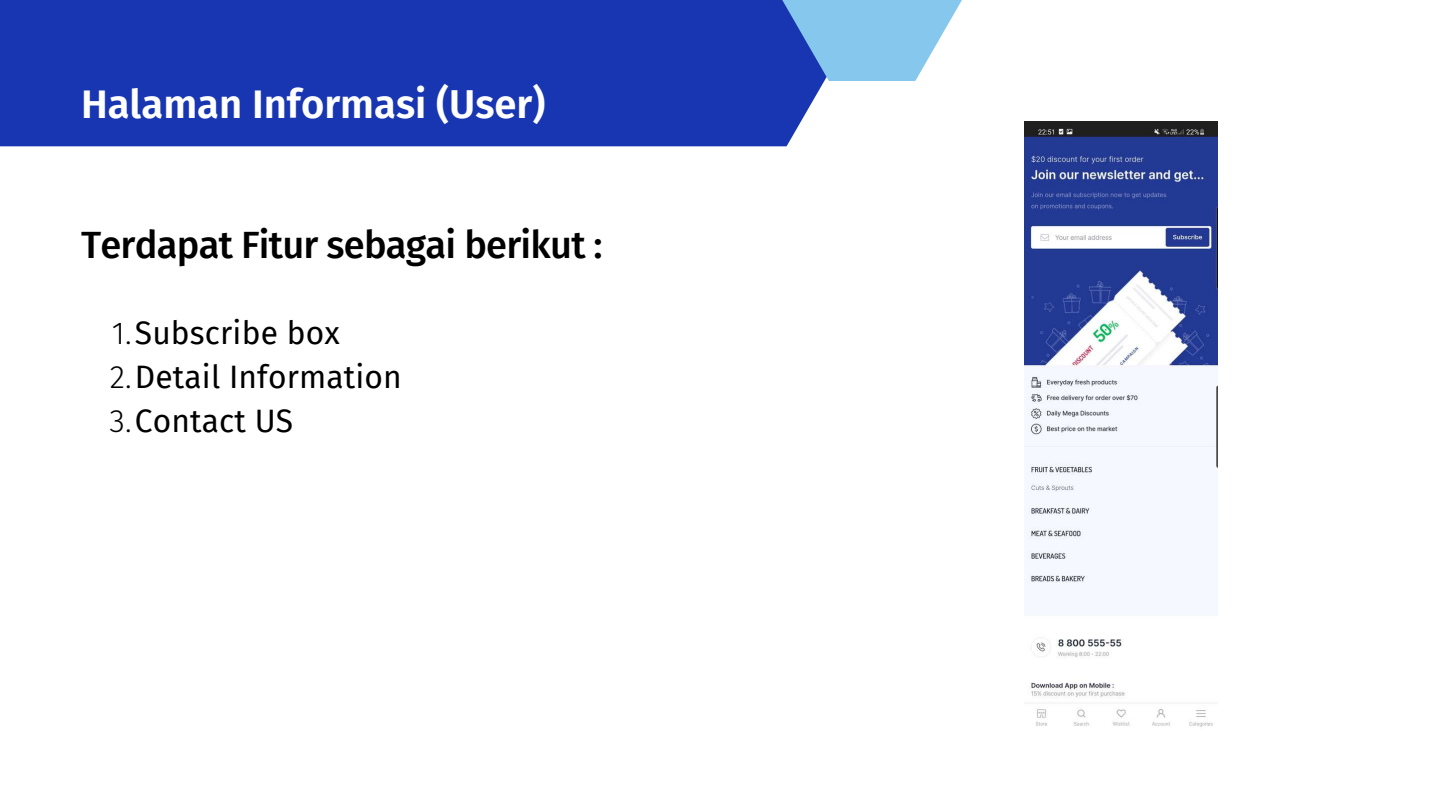
<style>
.page{position:relative;width:1440px;height:810px;background:#fff}
.page>*{position:absolute;margin:0;border:0;box-sizing:border-box;transform-origin:0 0}
.t1{font:600 40px "Fira Sans";color:#fff}
.t2{font:500 38.1px "Fira Sans";letter-spacing:-.02em;color:#000}
.t3{font:31.7px/43.8px "Fira Sans";letter-spacing:.005em;color:#000}
.s1{font-weight:300}
</style>
<div class="page">
<div style="left:0;top:0;width:825px;height:146px;background:#1836b2"></div>
<svg style="left:747px;top:0;width:215px;height:81px;background:#75a5de"></svg>
<img style="left:1025px;top:122px;width:192px;height:605px">
<p class="t1" style="left:81px;top:81px;width:466px">Halaman Informasi (User)</p>
<p class="t2" style="left:81px;top:223px;width:523px">Terdapat Fitur sebagai berikut :</p>
<p class="t3" style="left:109px;top:312px;width:294px"><span class="s1">1.</span>Subscribe box<br><span class="s1">2.</span>Detail Information<br><span class="s1">3.</span>Contact US</p>
</div>
